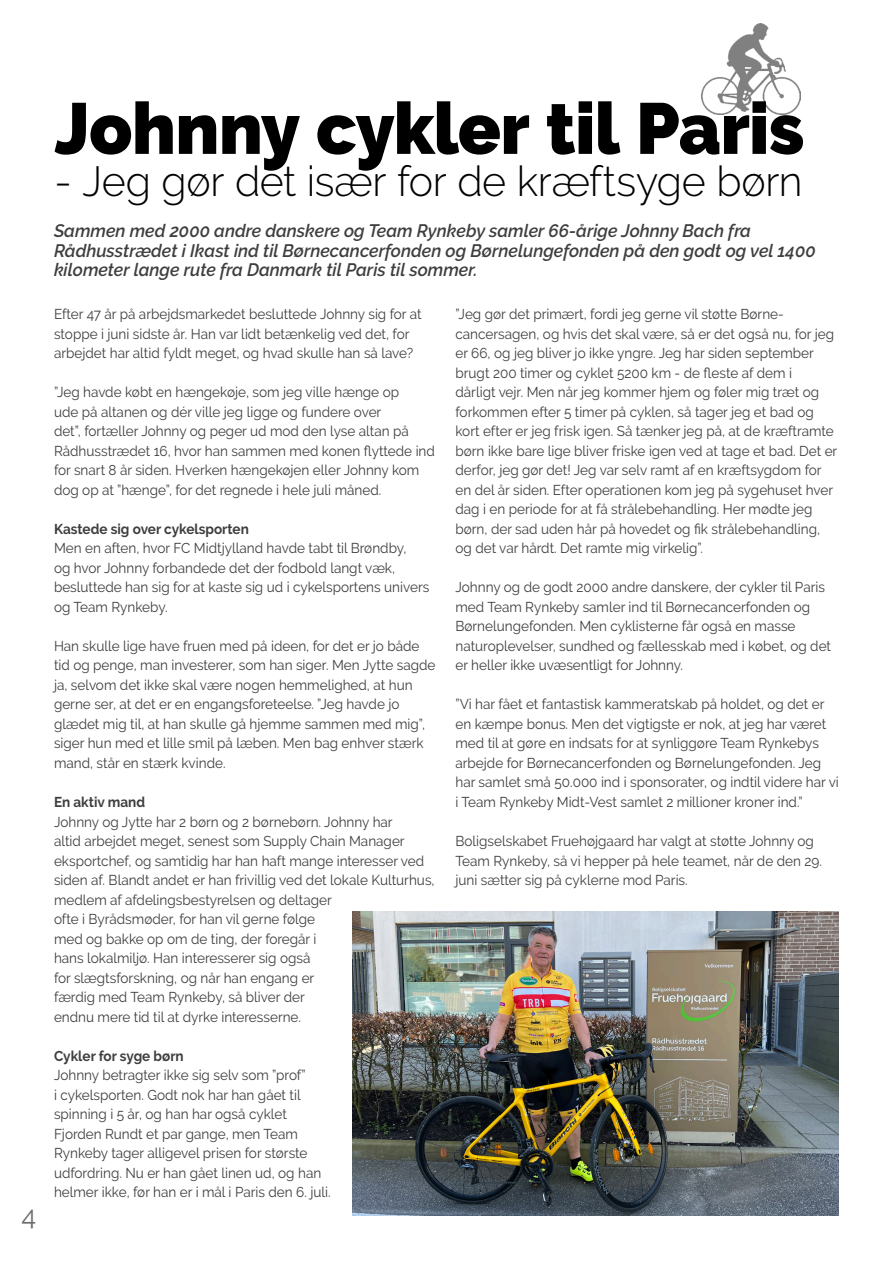
<style>
.page{position:relative;width:893px;height:1263px;background:#fff}
.page>*{position:absolute;margin:0;border:0;box-sizing:border-box;transform-origin:0 0}
.t1{font:900 72px "Raleway";letter-spacing:-.005em;color:#000}
.t2{font:300 42px "Raleway";letter-spacing:-.01em;color:#000}
.t3{font:27px "Raleway";color:#6c6d70}
.Address{font:italic 600 18px/19.5px "Raleway";color:#3e3e3f}
.t4{font:14.25px/19.5px "Raleway";color:#3e3e3f;scale:.95 1}
.Address-2{font:700 14.25px "Raleway";color:#3e3e3f;scale:.95 1}
</style>
<div class="page">
<img style="left:702px;top:23px;width:99px;height:92px">
<img style="left:353px;top:911px;width:486px;height:304px">
<p class="t3" style="left:21px;top:1199px;width:16px">4</p>
<p class="t1" style="left:55px;top:87px;width:751px">Johnny cykler til Paris</p>
<p class="t2" style="left:55px;top:157px;width:750px">- Jeg gør det især for de kræftsyge børn</p>
<p class="Address" style="left:54px;top:221px;width:763px">Sammen med 2000 andre danskere og Team Rynkeby samler 66-årige Johnny Bach fra<br>Rådhusstrædet i Ikast ind til Børnecancerfonden og Børnelungefonden på den godt og vel 1400 kilometer lange rute fra Danmark til Paris til sommer.</p>
<p class="t4" style="left:54px;top:305px;width:389px">Efter 47 år på arbejdsmarkedet besluttede Johnny sig for at stoppe i juni sidste år. Han var lidt betænkelig ved det, for arbejdet har altid fyldt meget, og hvad skulle han så lave?</p>
<p class="t4" style="left:54px;top:383px;width:402px">”Jeg havde købt en hængekøje, som jeg ville hænge op<br>ude på altanen og dér ville jeg ligge og fundere over<br>det”, fortæller Johnny og peger ud mod den lyse altan på Rådhusstrædet 16, hvor han sammen med konen flyttede ind for snart 8 år siden. Hverken hængekøjen eller Johnny kom dog op at ”hænge”, for det regnede i hele juli måned.</p>
<p class="Address-2" style="left:54px;top:521px;width:207px">Kastede sig over cykelsporten</p>
<p class="t4" style="left:54px;top:539px;width:397px">Men en aften, hvor FC Midtjylland havde tabt til Brøndby,<br>og hvor Johnny forbandede det der fodbold langt væk, besluttede han sig for at kaste sig ud i cykelsportens univers og Team Rynkeby.</p>
<p class="t4" style="left:54px;top:636px;width:403px">Han skulle lige have fruen med på ideen, for det er jo både tid og penge, man investerer, som han siger. Men Jytte sagde ja, selvom det ikke skal være nogen hemmelighed, at hun gerne ser, at det er en engangsforeteelse. ”Jeg havde jo glædet mig til, at han skulle gå hjemme sammen med mig”, siger hun med et lille smil på læben. Men bag enhver stærk mand, står en stærk kvinde.</p>
<p class="Address-2" style="left:54px;top:794px;width:97px">En aktiv mand</p>
<p class="t4" style="left:54px;top:812px;width:402px">Johnny og Jytte har 2 børn og 2 børnebørn. Johnny har<br>altid arbejdet meget, senest som Supply Chain Manager eksportchef, og samtidig har han haft mange interesser ved siden af. Blandt andet er han frivillig ved det lokale Kulturhus, medlem af afdelingsbestyrelsen og deltager<br>ofte i Byrådsmøder, for han vil gerne følge<br>med og bakke op om de ting, der foregår i<br>hans lokalmiljø. Han interesserer sig også<br>for slægtsforskning, og når han engang er<br>færdig med Team Rynkeby, så bliver der<br>endnu mere tid til at dyrke interesserne.</p>
<p class="Address-2" style="left:54px;top:1047px;width:138px">Cykler for syge børn</p>
<p class="t4" style="left:54px;top:1065px;width:293px">Johnny betragter ikke sig selv som ”prof”<br>i cykelsporten. Godt nok har han gået til spinning i 5 år, og han har også cyklet Fjorden Rundt et par gange, men Team Rynkeby tager alligevel prisen for største udfordring. Nu er han gået linen ud, og han helmer ikke, før han er i mål i Paris den 6. juli.</p>
<p class="t4" style="left:455px;top:305px;width:403px">”Jeg gør det primært, fordi jeg gerne vil støtte Børne&shy;cancersagen, og hvis det skal være, så er det også nu, for jeg er 66, og jeg bliver jo ikke yngre. Jeg har siden september brugt 200 timer og cyklet 5200 km - de fleste af dem i<br>dårligt vejr. Men når jeg kommer hjem og føler mig træt og forkommen efter 5 timer på cyklen, så tager jeg et bad og kort efter er jeg frisk igen. Så tænker jeg på, at de kræftramte børn ikke bare lige bliver friske igen ved at tage et bad. Det er derfor, jeg gør det! Jeg var selv ramt af en kræftsygdom for en del år siden. Efter operationen kom jeg på sygehuset hver dag i en periode for at få strålebehandling. Her mødte jeg børn, der sad uden hår på hovedet og fik strålebehandling, og det var hårdt. Det ramte mig virkelig”.</p>
<p class="t4" style="left:455px;top:578px;width:397px">Johnny og de godt 2000 andre danskere, der cykler til Paris med Team Rynkeby samler ind til Børnecancerfonden og Børnelungefonden. Men cyklisterne får også en masse naturoplevelser, sundhed og fællesskab med i købet, og det er heller ikke uvæsentligt for Johnny.</p>
<p class="t4" style="left:455px;top:695px;width:405px">”Vi har fået et fantastisk kammeratskab på holdet, og det er en kæmpe bonus. Men det vigtigste er nok, at jeg har været med til at gøre en indsats for at synliggøre Team Rynkebys arbejde for Børnecancerfonden og Børnelungefonden. Jeg har samlet små 50.000 ind i sponsorater, og indtil videre har vi i Team Rynkeby Midt-Vest samlet 2 millioner kroner ind.”</p>
<p class="t4" style="left:455px;top:831px;width:387px">Boligselskabet Fruehøjgaard har valgt at støtte Johnny og<br>Team Rynkeby, så vi hepper på hele teamet, når de den 29. juni sætter sig på cyklerne mod Paris.</p>
</div>
